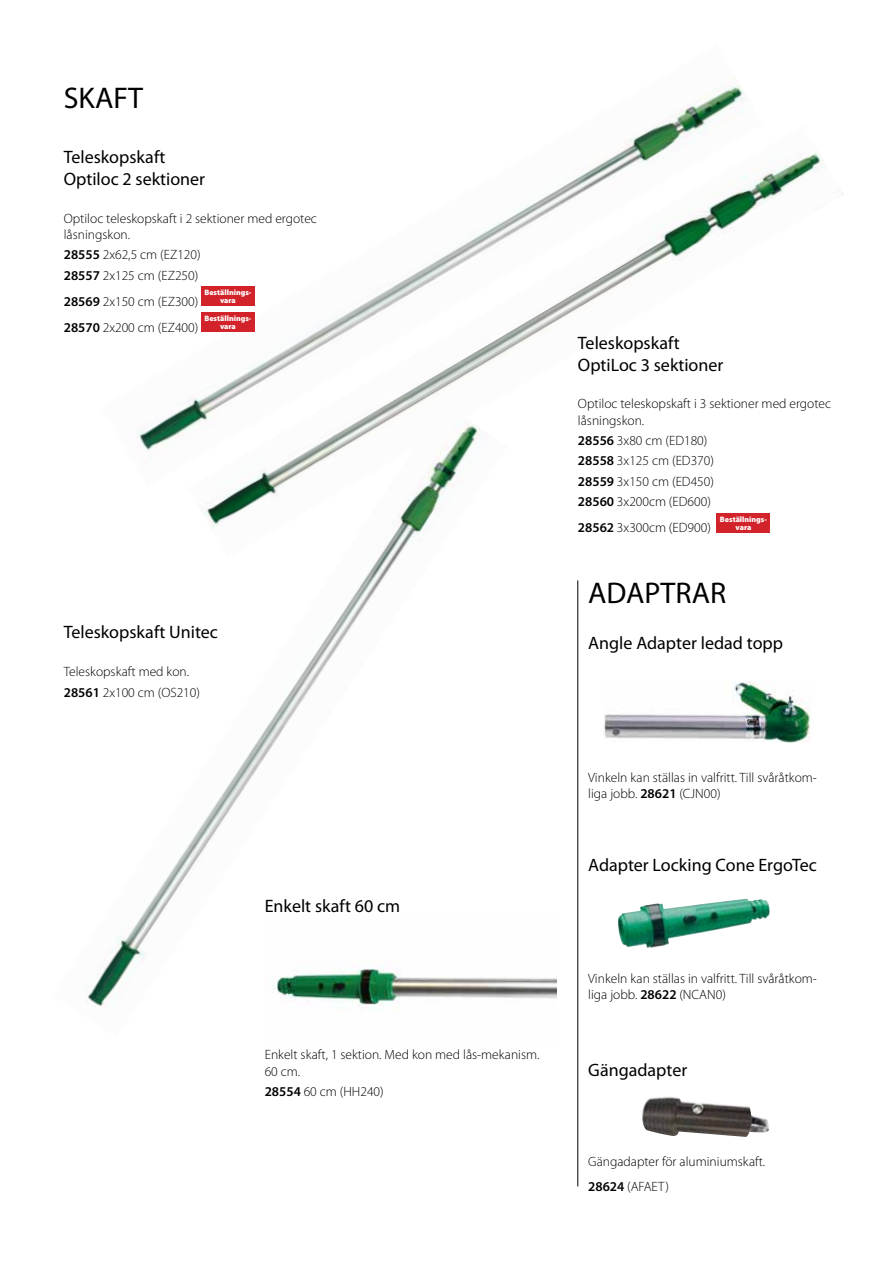
<style>
.page{position:relative;width:893px;height:1263px;background:#fff}
.page>*{position:absolute;margin:0;border:0;box-sizing:border-box;transform-origin:0 0}
.t1{font:30px "Myriad Pro";color:#000}
.t2{font:18px/21.6px "Myriad Pro";color:#000}
.t3{font:300 13.5px/16.2px "Myriad Pro";color:#000}
.t4{font:900 7.8px/7.8px "Myriad Pro";color:#fff;text-align:center}
.s1{font-weight:600}
</style>
<div class="page">
<hr style="left:577px;top:580px;width:1px;height:606px;background:#000">
<img style="left:185px;top:81px;width:563px;height:322px">
<img style="left:187px;top:125px;width:657px;height:408px">
<div style="left:717px;top:513px;width:53px;height:19px;background:#d2232a"></div>
<div style="left:201px;top:287px;width:54px;height:19px;background:#d2232a"></div>
<div style="left:201px;top:313px;width:54px;height:19px;background:#d2232a"></div>
<img style="left:603px;top:681px;width:208px;height:62px">
<img style="left:728px;top:899px;width:18px;height:2px">
<img style="left:642px;top:1096px;width:128px;height:41px">
<img style="left:84px;top:404px;width:424px;height:602px">
<img style="left:265px;top:916px;width:292px;height:95px">
<h1 class="t1" style="left:64px;top:79px;width:81px">SKAFT</h1>
<h2 class="t2" style="left:64px;top:146px;width:143px">Teleskopskaft<br>Optiloc 2 sektioner</h2>
<p class="t3" style="left:64px;top:210px;width:255px">Optiloc teleskopskaft i 2 sektioner med ergotec låsningskon.</p>
<p class="t3" style="left:64px;top:245px;width:138px;line-height:20.4px"><span class="s1">28555</span> 2x62,5 cm (EZ120)<br><span class="s1">28557</span> 2x125 cm (EZ250)</p>
<p class="t3" style="left:64px;top:293px;width:136px"><span class="s1">28569</span> 2x150 cm (EZ300)</p>
<p class="t4" style="left:204px;top:289px;width:49px">Beställnings&shy;vara</p>
<p class="t3" style="left:64px;top:319px;width:136px"><span class="s1">28570</span> 2x200 cm (EZ400)</p>
<p class="t4" style="left:204px;top:315px;width:49px">Beställnings&shy;vara</p>
<h2 class="t2" style="left:64px;top:621px;width:156px">Teleskopskaft Unitec</h2>
<p class="t3" style="left:64px;top:661px;width:138px;line-height:20.4px">Teleskopskaft med kon.<br><span class="s1">28561</span> 2x100 cm (OS210)</p>
<h2 class="t2" style="left:265px;top:895px;width:137px">Enkelt skaft 60 cm</h2>
<p class="t3" style="left:265px;top:1047px;width:276px">Enkelt skaft, 1 sektion. Med kon med lås-mekanism.<br>60 cm.</p>
<p class="t3" style="left:265px;top:1083px;width:121px"><span class="s1">28554</span> 60 cm (HH240)</p>
<h2 class="t2" style="left:578px;top:332px;width:147px">Teleskopskaft<br>OptiLoc 3 sektioner</h2>
<p class="t3" style="left:578px;top:396px;width:255px">Optiloc teleskopskaft i 3 sektioner med ergotec låsningskon.</p>
<p class="t3" style="left:578px;top:430px;width:138px;line-height:20.4px"><span class="s1">28556</span> 3x80 cm (ED180)<br><span class="s1">28558</span> 3x125 cm (ED370)<br><span class="s1">28559</span> 3x150 cm (ED450)<br><span class="s1">28560</span> 3x200cm (ED600)</p>
<p class="t3" style="left:578px;top:520px;width:134px"><span class="s1">28562</span> 3x300cm (ED900)</p>
<p class="t4" style="left:720px;top:515px;width:49px">Beställnings&shy;vara</p>
<h1 class="t1" style="left:588px;top:574px;width:139px">ADAPTRAR</h1>
<h2 class="t2" style="left:588px;top:632px;width:196px">Angle Adapter ledad topp</h2>
<p class="t3" style="left:588px;top:769px;width:230px">Vinkeln kan ställas in valfritt. Till svåråtkom&shy;liga jobb. <span class="s1">28621</span> (CJN00)</p>
<h2 class="t2" style="left:588px;top:854px;width:230px">Adapter Locking Cone ErgoTec</h2>
<p class="t3" style="left:588px;top:970px;width:230px">Vinkeln kan ställas in valfritt. Till svåråtkom&shy;liga jobb. <span class="s1">28622</span> (NCAN0)</p>
<h2 class="t2" style="left:588px;top:1058px;width:100px">Gängadapter</h2>
<p class="t3" style="left:588px;top:1149px;width:179px;line-height:24.8px">Gängadapter för aluminiumskaft.<br><span class="s1">28624</span> (AFAET)</p>
</div>
